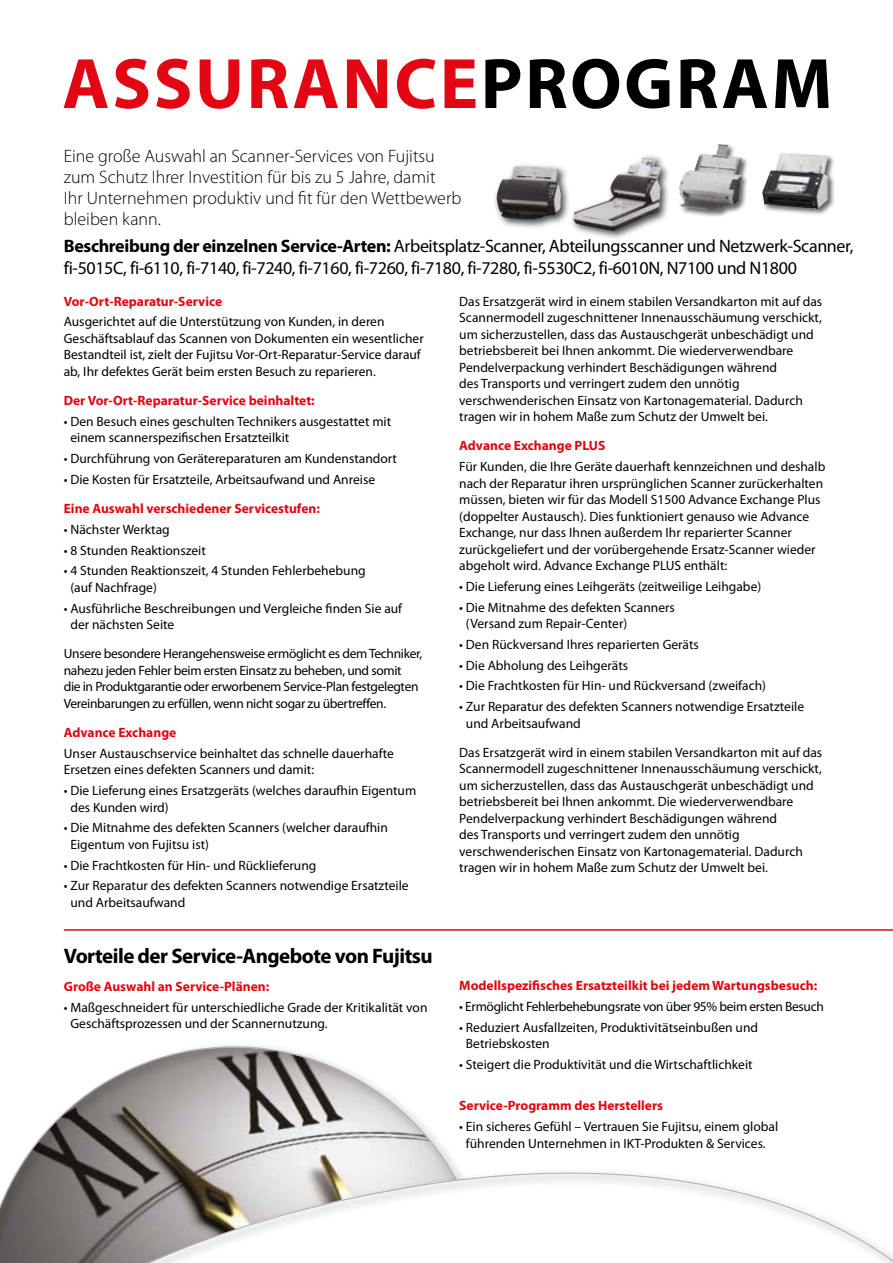
<style>
.page{position:relative;width:893px;height:1263px;background:#fff}
.page>*{position:absolute;margin:0;border:0;box-sizing:border-box;transform-origin:0 0}
.t1{font:700 72px "Myriad Pro";letter-spacing:.035em;color:#e30613}
.t2{font:700 21px "Myriad Pro";letter-spacing:-.025em;color:#000}
.t3{font:18px/21.6px "Myriad Pro";letter-spacing:-.02em;color:#000}
.t4{font:300 18px/21px "Myriad Pro";color:#000}
.t5{font:13.5px/16.5px "Myriad Pro";color:#000}
.t6{font:13.5px/16.5px "Myriad Pro";letter-spacing:-.025em;color:#000}
.t7{font:700 13.5px "Myriad Pro";color:#e30613}
.s1{color:#000}
.s2{font-weight:700}
</style>
<div class="page">
<svg style="left:42px;top:1045px;width:391px;height:90px"></svg>
<svg style="left:0;top:1135px;width:893px;height:128px"></svg>
<hr style="left:64px;top:929px;width:829px;height:2px;background:#e30613">
<div style="left:761px;top:152px;width:74px;height:64px;background:#000;opacity:.6"></div>
<img style="left:762px;top:153px;width:66px;height:56px">
<div style="left:678px;top:143px;width:71px;height:74px;background:#000;opacity:.6"></div>
<img style="left:678px;top:144px;width:40px;height:61px">
<div style="left:569px;top:154px;width:102px;height:87px;background:#000;opacity:.75"></div>
<img style="left:573px;top:158px;width:88px;height:73px">
<div style="left:493px;top:162px;width:78px;height:68px;background:#000;opacity:.75"></div>
<img style="left:497px;top:166px;width:64px;height:54px">
<h1 class="t1" style="left:62px;top:37px;width:771px">ASSURANCE<span class="s1">PROGRAM</span></h1>
<h3 class="t4" style="left:64px;top:145px;width:399px">Eine große Auswahl an Scanner-Services von Fujitsu zum Schutz Ihrer Investition für bis zu 5 Jahre, damit<br>Ihr Unternehmen produktiv und fit für den Wettbewerb bleiben kann.</h3>
<h3 class="t3" style="left:64px;top:235px;width:791px"><span class="s2">Beschreibung der einzelnen Service-Arten:</span> Arbeitsplatz-Scanner, Abteilungsscanner und Netzwerk-Scanner, fi-5015C, fi-6110, fi-7140, fi-7240, fi-7160, fi-7260, fi-7180, fi-7280, fi-5530C2, fi-6010N, N7100 und N1800</h3>
<p class="t7" style="left:64px;top:292px;width:160px">Vor-Ort-Reparatur-Service</p>
<p class="t5" style="left:64px;top:313px;width:361px">Ausgerichtet auf die Unterstützung von Kunden, in deren Geschäftsablauf das Scannen von Dokumenten ein wesentlicher Bestandteil ist, zielt der Fujitsu Vor-Ort-Reparatur-Service darauf ab, Ihr defektes Gerät beim ersten Besuch zu reparieren.</p>
<p class="t7" style="left:64px;top:392px;width:253px">Der Vor-Ort-Reparatur-Service beinhaltet:</p>
<p class="t5" style="left:70px;top:413px;width:322px;text-indent:-7px">• Den Besuch eines geschulten Technikers ausgestattet mit einem scannerspezifischen Ersatzteilkit</p>
<p class="t5" style="left:64px;top:450px;width:335px">• Durchführung von Gerätereparaturen am Kundenstandort</p>
<p class="t5" style="left:64px;top:471px;width:313px">• Die Kosten für Ersatzteile, Arbeitsaufwand und Anreise</p>
<p class="t7" style="left:64px;top:500px;width:258px">Eine Auswahl verschiedener Servicestufen:</p>
<p class="t5" style="left:64px;top:521px;width:107px">• Nächster Werktag</p>
<p class="t5" style="left:64px;top:542px;width:144px">• 8 Stunden Reaktionszeit</p>
<p class="t5" style="left:70px;top:562px;width:297px;text-indent:-7px">• 4 Stunden Reaktionszeit, 4 Stunden Fehlerbehebung (auf Nachfrage)</p>
<p class="t5" style="left:70px;top:600px;width:333px;text-indent:-7px">• Ausführliche Beschreibungen und Vergleiche finden Sie auf der nächsten Seite</p>
<p class="t6" style="left:64px;top:645px;width:360px">Unsere besondere Herangehensweise ermöglicht es dem Techniker, nahezu jeden Fehler beim ersten Einsatz zu beheben, und somit<br>die in Produktgarantie oder erworbenem Service-Plan festgelegten Vereinbarungen zu erfüllen, wenn nicht sogar zu übertreffen.</p>
<p class="t7" style="left:64px;top:724px;width:114px">Advance Exchange</p>
<p class="t5" style="left:64px;top:745px;width:332px">Unser Austauschservice beinhaltet das schnelle dauerhafte<br>Ersetzen eines defekten Scanners und damit:</p>
<p class="t5" style="left:70px;top:782px;width:347px;text-indent:-7px">• Die Lieferung eines Ersatzgeräts (welches daraufhin Eigentum des Kunden wird)</p>
<p class="t5" style="left:70px;top:819px;width:319px;text-indent:-7px">• Die Mitnahme des defekten Scanners (welcher daraufhin<br>Eigentum von Fujitsu ist)</p>
<p class="t5" style="left:64px;top:857px;width:254px">• Die Frachtkosten für Hin- und Rücklieferung</p>
<p class="t5" style="left:70px;top:877px;width:340px;text-indent:-7px">• Zur Reparatur des defekten Scanners notwendige Ersatzteile und Arbeitsaufwand</p>
<p class="t5" style="left:459px;top:293px;width:365px">Das Ersatzgerät wird in einem stabilen Versandkarton mit auf das Scannermodell zugeschnittener Innenausschäumung verschickt, um sicherzustellen, dass das Austauschgerät unbeschädigt und betriebsbereit bei Ihnen ankommt. Die wiederverwendbare Pendelverpackung verhindert Beschädigungen während<br>des Transports und verringert zudem den unnötig verschwenderischen Einsatz von Kartonagematerial. Dadurch tragen wir in hohem Maße zum Schutz der Umwelt bei.</p>
<p class="t7" style="left:459px;top:437px;width:148px">Advance Exchange PLUS</p>
<p class="t5" style="left:459px;top:458px;width:368px">Für Kunden, die Ihre Geräte dauerhaft kennzeichnen und deshalb nach der Reparatur ihren ursprünglichen Scanner zurückerhalten müssen, bieten wir für das Modell S1500 Advance Exchange Plus (doppelter Austausch). Dies funktioniert genauso wie Advance Exchange, nur dass Ihnen außerdem Ihr reparierter Scanner zurückgeliefert und der vorübergehende Ersatz-Scanner wieder abgeholt wird. Advance Exchange PLUS enthält:</p>
<p class="t5" style="left:459px;top:578px;width:303px">• Die Lieferung eines Leihgeräts (zeitweilige Leihgabe)</p>
<p class="t5" style="left:466px;top:599px;width:210px;text-indent:-7px">• Die Mitnahme des defekten Scanners (Versand zum Repair-Center)</p>
<p class="t5" style="left:459px;top:636px;width:241px">• Den Rückversand Ihres reparierten Geräts</p>
<p class="t5" style="left:459px;top:657px;width:170px">• Die Abholung des Leihgeräts</p>
<p class="t5" style="left:459px;top:677px;width:308px">• Die Frachtkosten für Hin- und Rückversand (zweifach)</p>
<p class="t5" style="left:466px;top:698px;width:340px;text-indent:-7px">• Zur Reparatur des defekten Scanners notwendige Ersatzteile und Arbeitsaufwand</p>
<p class="t5" style="left:459px;top:744px;width:365px">Das Ersatzgerät wird in einem stabilen Versandkarton mit auf das Scannermodell zugeschnittener Innenausschäumung verschickt, um sicherzustellen, dass das Austauschgerät unbeschädigt und betriebsbereit bei Ihnen ankommt. Die wiederverwendbare Pendelverpackung verhindert Beschädigungen während<br>des Transports und verringert zudem den unnötig verschwenderischen Einsatz von Kartonagematerial. Dadurch tragen wir in hohem Maße zum Schutz der Umwelt bei.</p>
<h2 class="t2" style="left:64px;top:942px;width:370px">Vorteile der Service-Angebote von Fujitsu</h2>
<p class="t7" style="left:64px;top:978px;width:207px">Große Auswahl an Service-Plänen:</p>
<p class="t5" style="left:70px;top:999px;width:359px;text-indent:-7px">• Maßgeschneidert für unterschiedliche Grade der Kritikalität von<br>Geschäftsprozessen und der Scannernutzung.</p>
<p class="t7" style="left:459px;top:977px;width:359px">Modellspezifisches Ersatzteilkit bei jedem Wartungsbesuch:</p>
<p class="t6" style="left:459px;top:998px;width:366px">• Ermöglicht Fehlerbehebungsrate von über 95% beim ersten Besuch</p>
<p class="t5" style="left:466px;top:1018px;width:294px;text-indent:-7px">• Reduziert Ausfallzeiten, Produktivitätseinbußen und<br>Betriebskosten</p>
<p class="t5" style="left:459px;top:1056px;width:295px">• Steigert die Produktivität und die Wirtschaftlichkeit</p>
<p class="t7" style="left:459px;top:1097px;width:205px">Service-Programm des Herstellers</p>
<p class="t5" style="left:459px;top:1118px;width:320px;text-align:center">• Ein sicheres Gefühl – Vertrauen Sie Fujitsu, einem global führenden Unternehmen in IKT-Produkten &amp; Services.</p>
</div>
